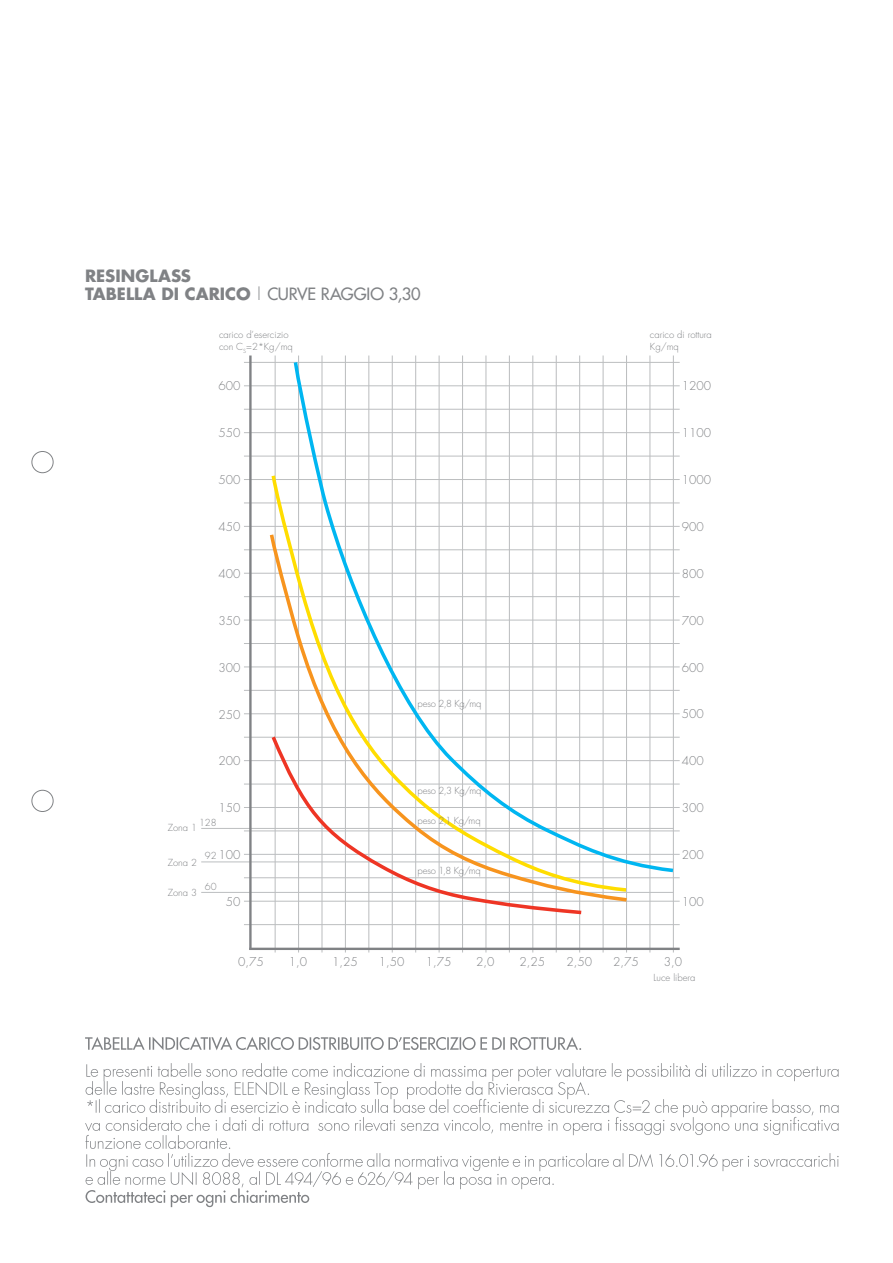
<style>
.page{position:relative;width:893px;height:1263px;background:#fff}
.page>*{position:absolute;margin:0;border:0;box-sizing:border-box;transform-origin:0 0}
.t1{font:700 16.5px/18px "Futura";color:#808285}
.t2{font:300 11.85px "Futura";color:#808285}
.t3{font:300 9.45px/11.4px "Futura";color:#808285}
.s1{font-weight:300}
.s2{font-weight:400}
</style>
<div class="page">
<div style="left:32px;top:451px;width:22px;height:22px;border:1px solid #808285;border-radius:50%"></div>
<div style="left:32px;top:790px;width:22px;height:22px;border:1px solid #808285;border-radius:50%"></div>
<svg style="left:85px;top:1063px;width:754px;height:144px"></svg>
<svg style="left:85px;top:1037px;width:496px;height:13px"></svg>
<hr style="left:244px;top:362px;width:436px;height:1px;background:#bcbec0">
<hr style="left:244px;top:385px;width:436px;height:1px;background:#bcbec0">
<hr style="left:244px;top:409px;width:436px;height:1px;background:#bcbec0">
<hr style="left:244px;top:432px;width:436px;height:1px;background:#bcbec0">
<hr style="left:244px;top:456px;width:436px;height:1px;background:#bcbec0">
<hr style="left:244px;top:479px;width:436px;height:1px;background:#bcbec0">
<hr style="left:244px;top:503px;width:436px;height:1px;background:#bcbec0">
<hr style="left:244px;top:526px;width:436px;height:1px;background:#bcbec0">
<hr style="left:244px;top:549px;width:436px;height:1px;background:#bcbec0">
<hr style="left:244px;top:573px;width:436px;height:1px;background:#bcbec0">
<hr style="left:244px;top:596px;width:436px;height:1px;background:#bcbec0">
<hr style="left:244px;top:620px;width:436px;height:1px;background:#bcbec0">
<hr style="left:244px;top:643px;width:436px;height:1px;background:#bcbec0">
<hr style="left:244px;top:666px;width:436px;height:1px;background:#bcbec0">
<hr style="left:244px;top:690px;width:436px;height:1px;background:#bcbec0">
<hr style="left:244px;top:713px;width:436px;height:1px;background:#bcbec0">
<hr style="left:244px;top:737px;width:436px;height:1px;background:#bcbec0">
<hr style="left:244px;top:760px;width:436px;height:1px;background:#bcbec0">
<hr style="left:244px;top:784px;width:436px;height:1px;background:#bcbec0">
<hr style="left:244px;top:807px;width:436px;height:1px;background:#bcbec0">
<hr style="left:244px;top:830px;width:436px;height:1px;background:#bcbec0">
<hr style="left:244px;top:854px;width:436px;height:1px;background:#bcbec0">
<hr style="left:244px;top:877px;width:436px;height:1px;background:#bcbec0">
<hr style="left:244px;top:901px;width:436px;height:1px;background:#bcbec0">
<hr style="left:244px;top:924px;width:436px;height:1px;background:#bcbec0">
<hr style="left:275px;top:355px;width:1px;height:597px;background:#bcbec0">
<hr style="left:298px;top:355px;width:1px;height:597px;background:#bcbec0">
<hr style="left:321px;top:355px;width:1px;height:597px;background:#bcbec0">
<hr style="left:345px;top:355px;width:1px;height:597px;background:#bcbec0">
<hr style="left:368px;top:355px;width:1px;height:597px;background:#bcbec0">
<hr style="left:392px;top:355px;width:1px;height:597px;background:#bcbec0">
<hr style="left:415px;top:355px;width:1px;height:597px;background:#bcbec0">
<hr style="left:439px;top:355px;width:1px;height:597px;background:#bcbec0">
<hr style="left:462px;top:355px;width:1px;height:597px;background:#bcbec0">
<hr style="left:485px;top:355px;width:1px;height:597px;background:#bcbec0">
<hr style="left:509px;top:355px;width:1px;height:597px;background:#bcbec0">
<hr style="left:532px;top:355px;width:1px;height:597px;background:#bcbec0">
<hr style="left:556px;top:355px;width:1px;height:597px;background:#bcbec0">
<hr style="left:579px;top:355px;width:1px;height:597px;background:#bcbec0">
<hr style="left:603px;top:355px;width:1px;height:597px;background:#bcbec0">
<hr style="left:626px;top:355px;width:1px;height:597px;background:#bcbec0">
<hr style="left:649px;top:355px;width:1px;height:597px;background:#bcbec0">
<hr style="left:673px;top:355px;width:1px;height:597px;background:#bcbec0">
<hr style="left:201px;top:828px;width:472px;height:1px;background:#bcbec0">
<hr style="left:201px;top:862px;width:472px;height:1px;background:#bcbec0">
<hr style="left:201px;top:892px;width:472px;height:1px;background:#bcbec0">
<hr style="left:249px;top:355px;width:3px;height:595px;background:#808285">
<hr style="left:249px;top:948px;width:431px;height:2px;background:#808285">
<svg style="left:291px;top:358px;width:386px;height:516px"></svg>
<svg style="left:269px;top:472px;width:361px;height:59px"></svg>
<svg style="left:267px;top:531px;width:363px;height:373px"></svg>
<svg style="left:269px;top:732px;width:316px;height:184px"></svg>
<h1 class="t1" style="left:85px;top:266px;width:337px">RESINGLASS<br>TABELLA DI CARICO <span class="s1">|</span> <span class="s2">CURVE RAGGIO 3,30</span></h1>
<p class="t3" style="left:219px;top:329px;width:75px">carico d’esercizio con C<sub>S</sub>=2*Kg/mq</p>
<p class="t3" style="left:650px;top:329px;width:63px">carico di rottura<br>Kg/mq</p>
<p class="t2" style="left:219px;top:378px;width:24px">600</p>
<p class="t2" style="left:219px;top:425px;width:24px">550</p>
<p class="t2" style="left:219px;top:472px;width:24px">500</p>
<p class="t2" style="left:219px;top:519px;width:24px">450</p>
<p class="t2" style="left:219px;top:566px;width:24px">400</p>
<p class="t2" style="left:219px;top:613px;width:24px">350</p>
<p class="t2" style="left:219px;top:660px;width:24px">300</p>
<p class="t2" style="left:219px;top:706px;width:24px">250</p>
<p class="t2" style="left:219px;top:753px;width:24px">200</p>
<p class="t2" style="left:219px;top:800px;width:24px">150</p>
<p class="t2" style="left:219px;top:847px;width:24px">100</p>
<p class="t2" style="left:226px;top:894px;width:16px">50</p>
<p class="t3" style="left:199px;top:817px;width:19px">128</p>
<p class="t3" style="left:205px;top:850px;width:13px">92</p>
<p class="t3" style="left:205px;top:881px;width:13px">60</p>
<p class="t3" style="left:168px;top:822px;width:31px">Zona 1</p>
<p class="t3" style="left:168px;top:856px;width:31px">Zona 2</p>
<p class="t3" style="left:168px;top:887px;width:31px">Zona 3</p>
<p class="t3" style="left:418px;top:698px;width:65px">peso 2,8 Kg/mq</p>
<p class="t3" style="left:418px;top:785px;width:65px">peso 2,3 Kg/mq</p>
<p class="t3" style="left:418px;top:814px;width:65px">peso 2,1 Kg/mq</p>
<p class="t3" style="left:418px;top:865px;width:65px">peso 1,8 Kg/mq</p>
<p class="t2" style="left:682px;top:378px;width:31px">1200</p>
<p class="t2" style="left:682px;top:425px;width:31px">1100</p>
<p class="t2" style="left:682px;top:472px;width:31px">1000</p>
<p class="t2" style="left:682px;top:519px;width:24px">900</p>
<p class="t2" style="left:682px;top:566px;width:24px">800</p>
<p class="t2" style="left:682px;top:613px;width:24px">700</p>
<p class="t2" style="left:682px;top:660px;width:24px">600</p>
<p class="t2" style="left:682px;top:706px;width:24px">500</p>
<p class="t2" style="left:682px;top:753px;width:24px">400</p>
<p class="t2" style="left:682px;top:800px;width:24px">300</p>
<p class="t2" style="left:682px;top:847px;width:24px">200</p>
<p class="t2" style="left:682px;top:894px;width:24px">100</p>
<p class="t2" style="left:238px;top:954px;width:27px">0,75</p>
<p class="t2" style="left:289px;top:954px;width:20px">1,0</p>
<p class="t2" style="left:332px;top:954px;width:27px">1,25</p>
<p class="t2" style="left:379px;top:954px;width:27px">1,50</p>
<p class="t2" style="left:426px;top:954px;width:27px">1,75</p>
<p class="t2" style="left:476px;top:954px;width:20px">2,0</p>
<p class="t2" style="left:519px;top:954px;width:27px">2,25</p>
<p class="t2" style="left:566px;top:954px;width:27px">2,50</p>
<p class="t2" style="left:613px;top:954px;width:27px">2,75</p>
<p class="t2" style="left:664px;top:954px;width:20px">3,0</p>
<p class="t3" style="left:653px;top:972px;width:44px">Luce libera</p>
</div>
